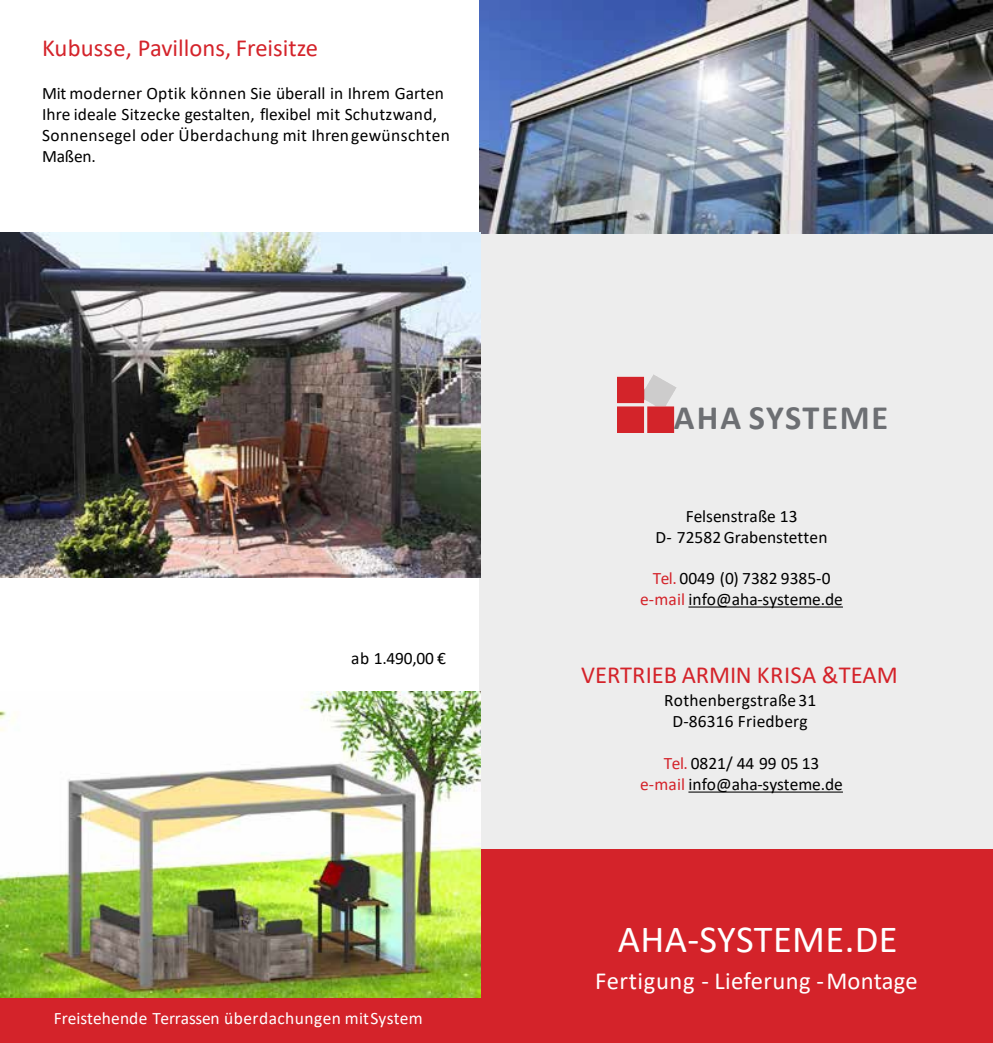
<style>
.page{position:relative;width:993px;height:1043px;background:#fff}
.page>*{position:absolute;margin:0;border:0;box-sizing:border-box;transform-origin:0 0}
.t1{font:38.5px "Calibri";letter-spacing:.01em;color:#fff}
.t2{font:700 34.3px "Calibri";letter-spacing:.05em;color:#6d6f73}
.t3{font:24.5px "Calibri";color:#d4232a}
.t4{font:24.5px "Calibri";letter-spacing:.015em;color:#fff}
.t5{font:17.5px/21px "Calibri";letter-spacing:.005em;color:#000;text-align:center}
.t6{font:17.5px "Calibri";letter-spacing:.01em;color:#fff}
.s1{color:#d4232a}
</style>
<div class="page">
<div style="left:479px;top:0;width:513px;height:849px;background:#ededed"></div>
<svg style="left:688px;top:606px;width:154px;height:1px"></svg>
<svg style="left:688px;top:791px;width:154px;height:1px"></svg>
<img style="left:617px;top:375px;width:59px;height:57px">
<img style="left:479px;top:0;width:513px;height:233px">
<div style="left:480px;top:849px;width:512px;height:193px;background:#d4232a"></div>
<img style="left:0;top:232px;width:480px;height:345px">
<img style="left:0;top:691px;width:480px;height:306px">
<div style="left:0;top:997px;width:498px;height:45px;background:#d4232a"></div>
<p class="t3" style="left:42px;top:31px;width:277px">Kubusse, Pavillons, Freisitze</p>
<p class="t5" style="left:42px;top:82px;width:409px;text-align:left">Mit moderner Optik können Sie überall in Ihrem Garten Ihre ideale Sitzecke gestalten, flexibel mit Schutzwand, Sonnensegel oder Überdachung mit Ihrengewünschten Maßen.</p>
<p class="t5" style="left:351px;top:647px;width:96px">ab 1.490,00 €</p>
<p class="t6" style="left:54px;top:1005px;width:370px">Freistehende Terrassen überdachungen mitSystem</p>
<p class="t2" style="left:673px;top:393px;width:216px">AHA SYSTEME</p>
<p class="t5" style="left:685px;top:504px;width:113px">Felsenstraße 13</p>
<p class="t5" style="left:655px;top:525px;width:173px">D- 72582Grabenstetten</p>
<p class="t5" style="left:652px;top:566px;width:179px"><span class="s1">Tel.</span> 0049 (0) 7382 9385-0</p>
<p class="t5" style="left:639px;top:587px;width:204px"><span class="s1">e-mail</span> info@aha-systeme.de</p>
<p class="t3" style="left:581px;top:657px;width:318px">VERTRIEB ARMIN KRISA &amp;TEAM</p>
<p class="t5" style="left:664px;top:688px;width:153px">Rothenbergstraße 31<br>D-86316 Friedberg</p>
<p class="t5" style="left:663px;top:751px;width:157px"><span class="s1">Tel.</span> 0821/ 44 99 05 13</p>
<p class="t5" style="left:639px;top:772px;width:204px"><span class="s1">e-mail</span> info@aha-systeme.de</p>
<p class="t1" style="left:596px;top:891px;width:281px">AHA-SYSTEME.DE</p>
<p class="t1" style="left:617px;top:912px;width:281px">AHA-SYSTEME.DE</p>
<p class="t4" style="left:595px;top:963px;width:324px">Fertigung - Lieferung -Montage</p>
</div>
